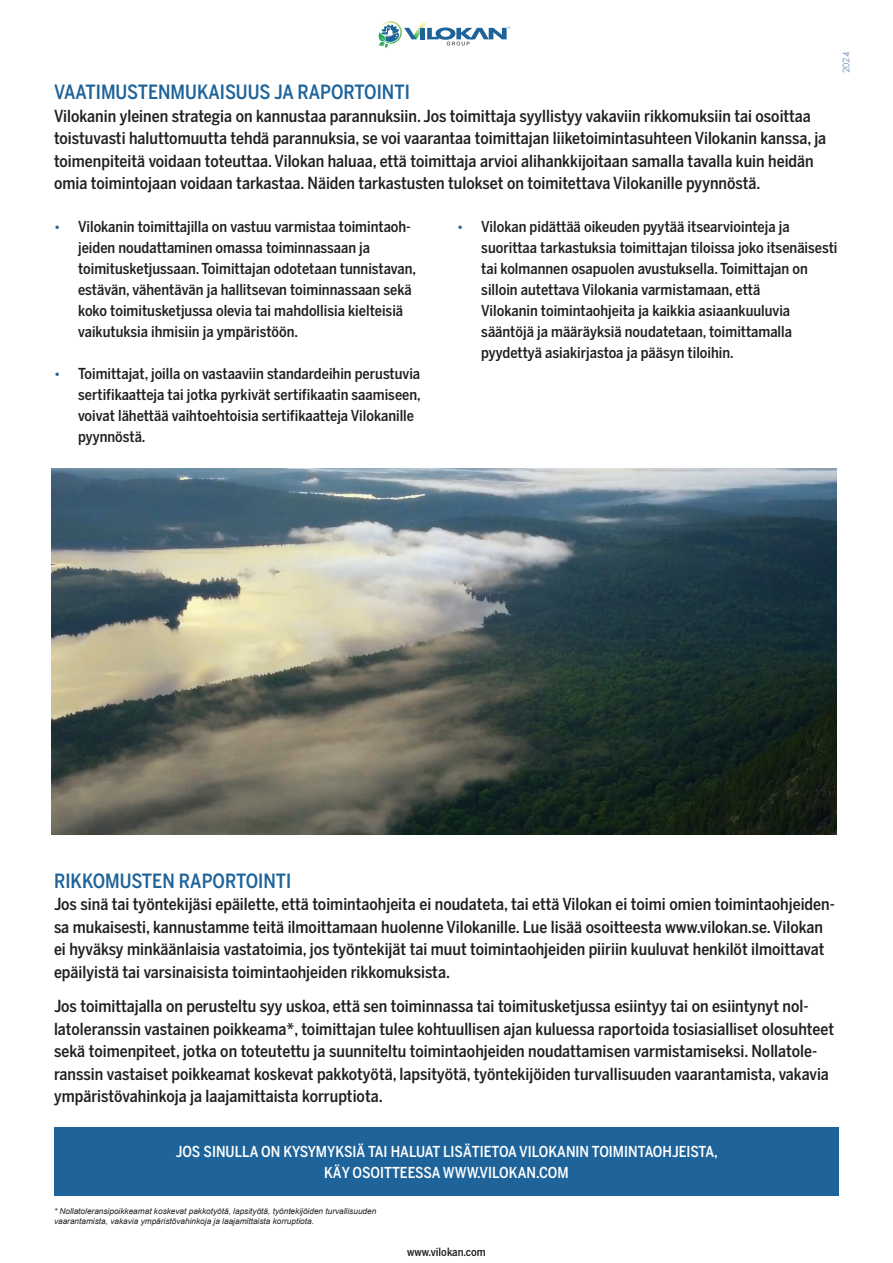
<style>
.page{position:relative;width:893px;height:1263px;background:#fff}
.page>*{position:absolute;margin:0;border:0;box-sizing:border-box;transform-origin:0 0}
.t1{font:500 19.5px "Benton Sans Cond";color:#1e6399}
.t2{font:500 16.5px/22.5px "Benton Sans Cond";color:#231f20}
.t3{font:500 15px/21px "Benton Sans Cond";color:#231f20}
.t4{font:500 15px/21px "Benton Sans Cond";color:#fff;text-align:center}
.t5{font:500 11.25px "Benton Sans Cond";color:#231f20}
.t6{font:500 9px "Futura Std";color:#839fc4}
.t7{font:italic 8.25px/9.9px "Arial";color:#231f20}
.s1{font-size:13.5px;color:#1e6399}
</style>
<div class="page">
<div style="left:54px;top:1127px;width:785px;height:68px;background:#1e6399"></div>
<svg style="left:378px;top:21px;width:132px;height:27px"></svg>
<img style="left:52px;top:468px;width:785px;height:366px">
<p class="t6" style="left:840px;top:73px;width:22px;rotate:-90deg">2024</p>
<p class="t1" style="left:54px;top:81px;width:357px">VAATIMUSTENMUKAISUUS JA RAPORTOINTI</p>
<p class="t2" style="left:54px;top:105px;width:774px">Vilokanin yleinen strategia on kannustaa parannuksiin. Jos toimittaja syyllistyy vakaviin rikkomuksiin tai osoittaa toistuvasti haluttomuutta tehdä parannuksia, se voi vaarantaa toimittajan liiketoimintasuhteen Vilokanin kanssa, ja toimenpiteitä voidaan toteuttaa. Vilokan haluaa, että toimittaja arvioi alihankkijoitaan samalla tavalla kuin heidän omia toimintojaan voidaan tarkastaa. Näiden tarkastusten tulokset on toimitettava Vilokanille pyynnöstä.</p>
<p class="t3" style="left:78px;top:215px;width:339px;text-indent:-24px"><span class="s1">•</span> Vilokanin toimittajilla on vastuu varmistaa toimintaoh&shy;jeiden noudattaminen omassa toiminnassaan ja toimitusketjussaan. Toimittajan odotetaan tunnistavan, estävän, vähentävän ja hallitsevan toiminnassaan sekä koko toimitusketjussa olevia tai mahdollisia kielteisiä vaikutuksia ihmisiin ja ympäristöön.</p>
<p class="t3" style="left:78px;top:362px;width:344px;text-indent:-24px"><span class="s1">•</span> Toimittajat, joilla on vastaaviin standardeihin perustuvia sertifikaatteja tai jotka pyrkivät sertifikaatin saamiseen, voivat lähettää vaihtoehtoisia sertifikaatteja Vilokanille pyynnöstä.</p>
<p class="t3" style="left:481px;top:215px;width:358px;text-indent:-24px"><span class="s1">•</span> Vilokan pidättää oikeuden pyytää itsearviointeja ja suorittaa tarkastuksia toimittajan tiloissa joko itsenäisesti tai kolmannen osapuolen avustuksella. Toimittajan on silloin autettava Vilokania varmistamaan, että<br>Vilokanin toimintaohjeita ja kaikkia asiaankuuluvia sääntöjä ja määräyksiä noudatetaan, toimittamalla pyydettyä asiakirjastoa ja pääsyn tiloihin.</p>
<p class="t1" style="left:54px;top:869px;width:239px">RIKKOMUSTEN RAPORTOINTI</p>
<p class="t2" style="left:54px;top:893px;width:782px">Jos sinä tai työntekijäsi epäilette, että toimintaohjeita ei noudateta, tai että Vilokan ei toimi omien toimintaohjeiden&shy;sa mukaisesti, kannustamme teitä ilmoittamaan huolenne Vilokanille. Lue lisää osoitteesta www.vilokan.se. Vilokan ei hyväksy minkäänlaisia vastatoimia, jos työntekijät tai muut toimintaohjeiden piiriin kuuluvat henkilöt ilmoittavat epäilyistä tai varsinaisista toimintaohjeiden rikkomuksista.</p>
<p class="t2" style="left:54px;top:995px;width:782px">Jos toimittajalla on perusteltu syy uskoa, että sen toiminnassa tai toimitusketjussa esiintyy tai on esiintynyt nol&shy;latoleranssin vastainen poikkeama*, toimittajan tulee kohtuullisen ajan kuluessa raportoida tosiasialliset olosuhteet sekä toimenpiteet, jotka on toteutettu ja suunniteltu toimintaohjeiden noudattamisen varmistamiseksi. Nollatole&shy;ranssin vastaiset poikkeamat koskevat pakkotyötä, lapsityötä, työntekijöiden turvallisuuden vaarantamista, vakavia ympäristövahinkoja ja laajamittaista korruptiota.</p>
<p class="t4" style="left:176px;top:1140px;width:543px">JOS SINULLA ON KYSYMYKSIÄ TAI HALUAT LISÄTIETOA VILOKANIN TOIMINTAOHJEISTA,<br>KÄY OSOITTEESSA WWW.VILOKAN.COM</p>
<p class="t7" style="left:54px;top:1206px;width:324px">* Nollatoleransipoikkeamat koskevat pakkotyötä, lapsityötä, työntekijöiden turvallisuuden vaarantamista, vakavia ympäristövahinkoja ja laajamittaista korruptiota.</p>
<p class="t5" style="left:407px;top:1245px;width:80px">www.vilokan.com</p>
</div>
